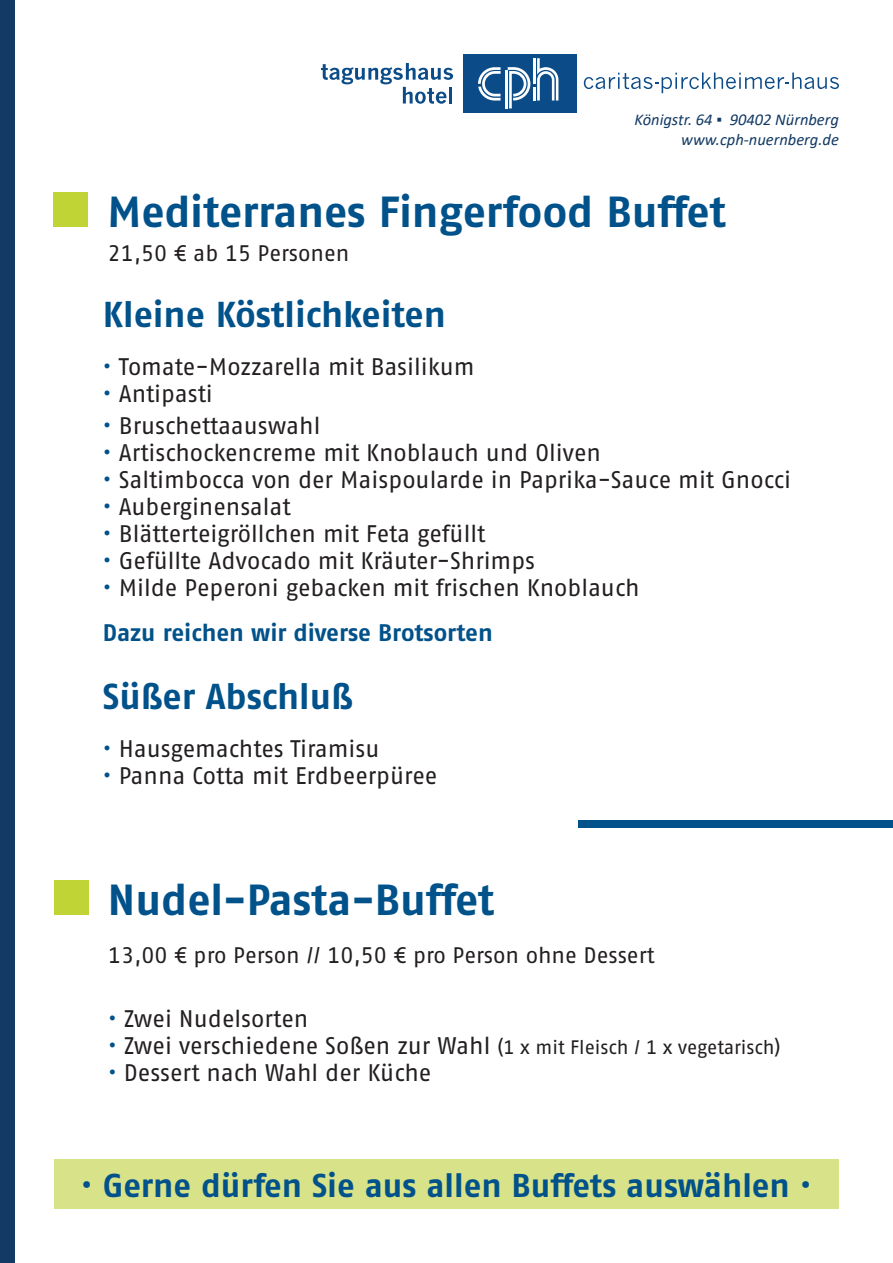
<style>
.page{position:relative;width:893px;height:1263px;background:#fff}
.page>*{position:absolute;margin:0;border:0;box-sizing:border-box;transform-origin:0 0}
.t1{font:43.5px "Fago No Bold Tf";letter-spacing:-.005em;color:#01528a}
.t2{font:36px "Fago No Bold Tf";color:#01528a}
.t3{font:33px "Fago No Bold Tf";color:#01528a}
.t4{font:24px/27px "Fago No Regular Tf";letter-spacing:-.005em;color:#231f20}
.t5{font:24px "Fago No Bold Tf";letter-spacing:-.005em;color:#01528a}
.t6{font:22.5px "Fago No Regular Tf";letter-spacing:-.005em;color:#231f20}
.t7{font:italic 16.5px/19.8px "Calibri";color:#133a65;text-align:right}
.s1{font-style:normal}
.s2{font-family:"Fago No Bold Tf";color:#01528a}
.s3{font-size:19.5px}
</style>
<div class="page">
<div style="left:463px;top:54px;width:114px;height:59px;background:#0b4b88"></div>
<svg style="left:478px;top:67px;width:23px;height:34px"></svg>
<hr style="left:505px;top:70px;width:3px;height:38px;background:#fff">
<hr style="left:533px;top:58px;width:3px;height:26px;background:#fff">
<hr style="left:533px;top:87px;width:3px;height:14px;background:#fff">
<svg style="left:508px;top:67px;width:22px;height:41px"></svg>
<svg style="left:537px;top:58px;width:21px;height:43px"></svg>
<svg style="left:321px;top:63px;width:132px;height:41px"></svg>
<hr style="left:449px;top:87px;width:3px;height:17px;background:#0b4b88">
<svg style="left:584px;top:73px;width:255px;height:20px"></svg>
<div style="left:0;top:0;width:14px;height:1263px;background:#133a65"></div>
<div style="left:54px;top:881px;width:34px;height:34px;background:#c0d435"></div>
<div style="left:54px;top:1159px;width:785px;height:50px;background:#d7e289"></div>
<div style="left:54px;top:193px;width:34px;height:34px;background:#c0d435"></div>
<div style="left:579px;top:820px;width:314px;height:7px;background:#01528a"></div>
<p class="t7" style="left:634px;top:109px;width:206px">Königstr. 64 <span class="s1">▪</span> 90402 Nürnberg www.cph-nuernberg.de</p>
<h1 class="t1" style="left:108px;top:186px;width:620px">Mediterranes Fingerfood Buffet</h1>
<p class="t6" style="left:108px;top:241px;width:243px">21,50 € ab 15 Personen</p>
<h2 class="t2" style="left:103px;top:293px;width:345px">Kleine Köstlichkeiten</h2>
<p class="t4" style="left:103px;top:353px;width:373px"><span class="s2">·</span> Tomate-Mozzarella mit Basilikum <span class="s2">·</span> Antipasti</p>
<p class="t4" style="left:103px;top:411px;width:690px"><span class="s2">·</span> Bruschettaauswahl<br><span class="s2">·</span> Artischockencreme mit Knoblauch und Oliven<br><span class="s2">·</span> Saltimbocca von der Maispoularde in Paprika-Sauce mit Gnocci <span class="s2">·</span> Auberginensalat<br><span class="s2">·</span> Blätterteigröllchen mit Feta gefüllt<br><span class="s2">·</span> Gefüllte Advocado mit Kräuter-Shrimps<br><span class="s2">·</span> Milde Peperoni gebacken mit frischen Knoblauch</p>
<p class="t5" style="left:103px;top:618px;width:391px">Dazu reichen wir diverse Brotsorten</p>
<h2 class="t2" style="left:103px;top:675px;width:252px">Süßer Abschluß</h2>
<p class="t4" style="left:103px;top:735px;width:336px"><span class="s2">·</span> Hausgemachtes Tiramisu<br><span class="s2">·</span> Panna Cotta mit Erdbeerpüree</p>
<h1 class="t1" style="left:108px;top:874px;width:388px">Nudel-Pasta-Buffet</h1>
<p class="t6" style="left:108px;top:942px;width:548px">13,00 € pro Person // 10,50 € pro Person ohne Dessert</p>
<p class="t4" style="left:108px;top:1004px;width:674px"><span class="s2">·</span> Zwei Nudelsorten<br><span class="s2">·</span> Zwei verschiedene Soßen zur Wahl <span class="s3">(1 x mit Fleisch / 1 x vegetarisch) </span><span class="s2">·</span> Dessert nach Wahl der Küche</p>
<h3 class="t3" style="left:81px;top:1166px;width:732px">· Gerne dürfen Sie aus allen Buffets auswählen ·</h3>
</div>
